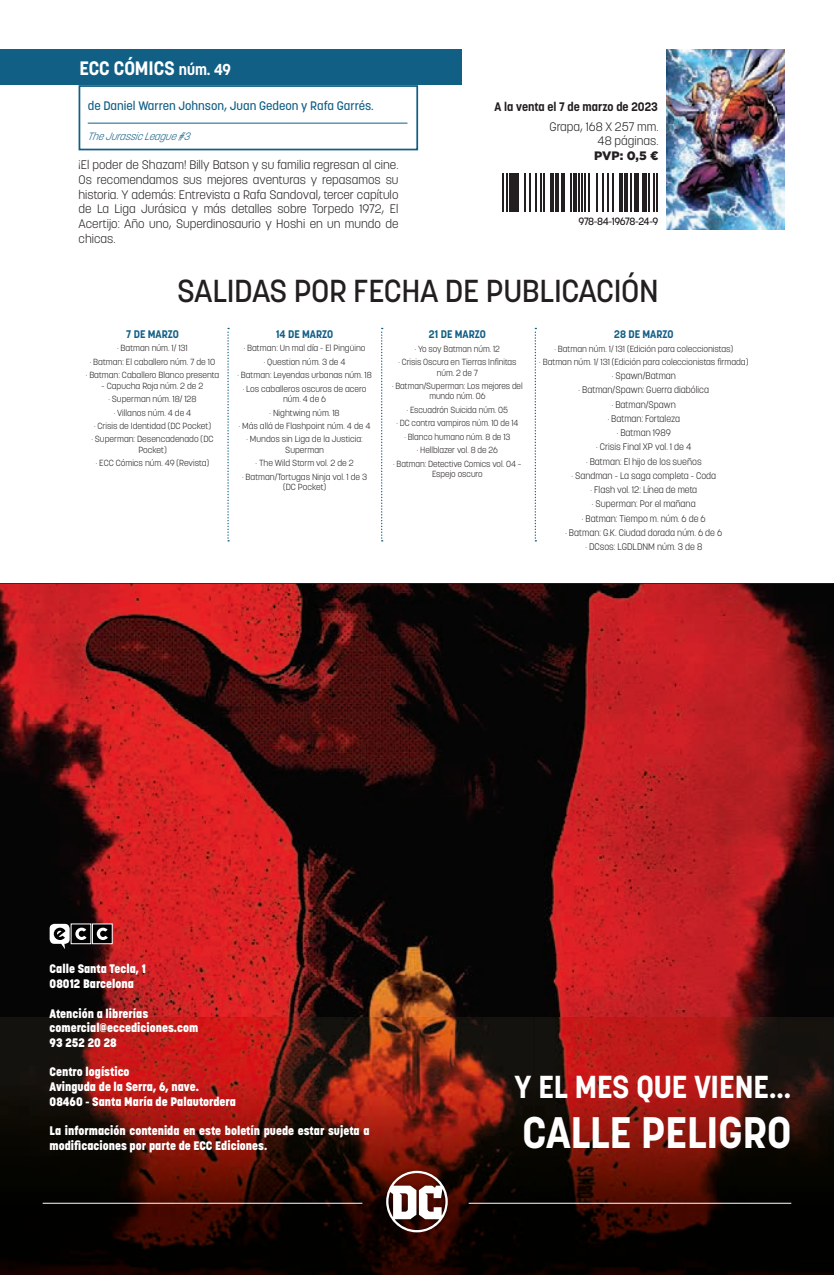
<style>
.page{position:relative;width:834px;height:1275px;background:#fff}
.page>*{position:absolute;margin:0;border:0;box-sizing:border-box;transform-origin:0 0}
.t1{font:700 43.75px "Korolev";color:#fff}
.t2{font:500 31.5px "Korolev";letter-spacing:-.01em;color:#231f20}
.t3{font:700 31.5px "Korolev";color:#fff}
.t4{font:700 19.25px "Korolev";color:#fff}
.t5{font:16.97px "Helvetica";color:#231f20}
.t6{font:300 12.25px/14.7px "Korolev";color:#231f20;text-align:right}
.t7{font:800 12.25px/14.7px "Korolev";color:#fff}
.t8{font:500 12.25px "Korolev";color:#125f86}
.t9{font:700 12.25px "Korolev";color:#231f20}
.t10{font:900 12.25px "Gotham";color:#231f20}
.t11{font:700 11.03px "Korolev";color:#125f86}
.t12{font:italic 300 10.5px "Korolev";color:#125f86;scale:.96 1}
.t13{font:500 10.5px "Korolev";letter-spacing:-.05em;color:#231f20}
.t14{font:300 9.45px/14.2px "Korolev";color:#231f20;text-align:center}
.t15{font:300 8.75px/13.5px "Korolev";color:#231f20;text-align:center}
.s1{font-size:15.75px}
</style>
<div class="page">
<div style="left:0;top:50px;width:461px;height:35px;background:#125f86"></div>
<div style="left:79px;top:85px;width:339px;height:65px;border:2px solid #125f86"></div>
<img style="left:666px;top:50px;width:118px;height:179px">
<svg style="left:507px;top:173px;width:140px;height:39px"></svg>
<hr style="left:502px;top:173px;width:2px;height:39px;background:#231f20">
<hr style="left:506px;top:173px;width:1px;height:39px;background:#231f20">
<div style="left:509px;top:173px;width:5px;height:39px;background:#231f20"></div>
<hr style="left:515px;top:173px;width:4px;height:39px;background:#231f20">
<hr style="left:524px;top:173px;width:1px;height:39px;background:#231f20">
<hr style="left:529px;top:173px;width:1px;height:39px;background:#231f20">
<hr style="left:535px;top:173px;width:2px;height:39px;background:#231f20">
<hr style="left:540px;top:173px;width:2px;height:39px;background:#231f20">
<hr style="left:543px;top:173px;width:2px;height:39px;background:#231f20">
<hr style="left:550px;top:173px;width:3px;height:39px;background:#231f20">
<hr style="left:555px;top:173px;width:3px;height:39px;background:#231f20">
<hr style="left:561px;top:173px;width:4px;height:39px;background:#231f20">
<hr style="left:569px;top:173px;width:2px;height:39px;background:#231f20">
<hr style="left:573px;top:173px;width:3px;height:39px;background:#231f20">
<hr style="left:578px;top:173px;width:1px;height:39px;background:#231f20">
<hr style="left:581px;top:173px;width:2px;height:39px;background:#231f20">
<hr style="left:584px;top:173px;width:2px;height:39px;background:#231f20">
<hr style="left:587px;top:173px;width:2px;height:39px;background:#231f20">
<hr style="left:596px;top:173px;width:1px;height:39px;background:#231f20">
<hr style="left:602px;top:173px;width:2px;height:39px;background:#231f20">
<hr style="left:607px;top:173px;width:2px;height:39px;background:#231f20">
<hr style="left:612px;top:173px;width:1px;height:39px;background:#231f20">
<hr style="left:619px;top:173px;width:3px;height:39px;background:#231f20">
<svg style="left:623px;top:173px;width:4px;height:39px"></svg>
<hr style="left:630px;top:173px;width:2px;height:39px;background:#231f20">
<div style="left:633px;top:173px;width:5px;height:39px;background:#231f20"></div>
<div style="left:641px;top:173px;width:5px;height:39px;background:#231f20"></div>
<hr style="left:648px;top:173px;width:2px;height:39px;background:#231f20">
<hr style="left:653px;top:173px;width:2px;height:39px;background:#231f20">
<hr style="left:656px;top:173px;width:2px;height:39px;background:#231f20">
<hr style="left:88px;top:123px;width:319px;height:1px;background:#125f86">
<svg style="left:227px;top:328px;width:2px;height:213px"></svg>
<svg style="left:381px;top:328px;width:1px;height:213px"></svg>
<svg style="left:534px;top:328px;width:2px;height:213px"></svg>
<img style="left:59px;top:583px;width:774px;height:1px">
<img style="left:0;top:584px;width:833px;height:433px">
<img style="left:0;top:1017px;width:833px;height:258px">
<hr style="left:468px;top:1203px;width:323px;height:1px;background:#fff">
<hr style="left:43px;top:1203px;width:319px;height:1px;background:#fff">
<img style="left:381px;top:1166px;width:71px;height:71px">
<svg style="left:386px;top:1171px;width:61px;height:61px"></svg>
<div style="left:71px;top:924px;width:20px;height:20px;background:#000001"></div>
<div style="left:92px;top:924px;width:20px;height:20px;background:#000001"></div>
<div style="left:92px;top:924px;width:20px;height:20px;border:1px solid #fff"></div>
<svg style="left:97px;top:928px;width:11px;height:12px"></svg>
<svg style="left:50px;top:924px;width:37px;height:25px"></svg>
<h3 class="t4" style="left:79px;top:56px;width:153px">ECC CÓMICS <span class="s1">núm. 49</span></h3>
<h3 class="t8" style="left:88px;top:98px;width:287px">de Daniel Warren Johnson, Juan Gedeon y Rafa Garrés.</h3>
<h3 class="t9" style="left:494px;top:99px;width:165px">A la venta el 7 de marzo de 2023</h3>
<h3 class="t6" style="left:549px;top:119px;width:110px">Grapa, 168 X 257 mm.<br>48 páginas.</h3>
<h3 class="t10" style="left:594px;top:147px;width:66px">PVP: 0,5 €</h3>
<p class="t12" style="left:88px;top:129px;width:110px">The Jurassic League #3</p>
<p class="t6" style="left:79px;top:158px;width:321px;text-align:justify">¡El poder de Shazam! Billy Batson y su familia regresan al cine.<br>Os recomendamos sus mejores aventuras y repasamos su historia. Y además: Entrevista a Rafa Sandoval, tercer capítulo de La Liga Jurásica y más detalles sobre Torpedo 1972, El Acertijo: Año uno, Superdinosaurio y Hoshi en un mundo de chicas.</p>
<h2 class="t2" style="left:177px;top:271px;width:483px">SALIDAS POR FECHA DE PUBLICACIÓN</h2>
<p class="t11" style="left:126px;top:327px;width:54px">7 DE MARZO</p>
<p class="t15" style="left:86px;top:341px;width:135px">· Batman núm. 1/ 131<br>· Batman: El caballero núm. 7 de 10<br>· Batman: Caballero Blanco presenta</p>
<p class="t15" style="left:91px;top:379px;width:124px">- Capucha Roja núm. 2 de 2<br>· Superman núm. 18/ 128<br>· Villanos núm. 4 de 4<br>· Crisis de Identidad (DC Pocket)<br>· Superman: Desencadenado (DC</p>
<p class="t15" style="left:96px;top:443px;width:115px">Pocket)<br>· ECC Cómics núm. 49 (Revista)</p>
<p class="t13" style="left:578px;top:214px;width:82px">978-84-19678-24-9</p>
<h3 class="t5" style="left:489px;top:276px;width:159px">9 788419 678249</h3>
<p class="t11" style="left:276px;top:327px;width:59px">14 DE MARZO</p>
<p class="t15" style="left:237px;top:341px;width:136px">· Batman: Un mal día - El Pingüino<br>· Question núm. 3 de 4<br>· Batman: Leyendas urbanas núm. 18 · Los caballeros oscuros de acero</p>
<p class="t15" style="left:239px;top:392px;width:133px">núm. 4 de 6<br>· Nightwing núm. 18<br>· Más allá de Flashpoint núm. 4 de 4 · Mundos sin Liga de la Justicia:</p>
<p class="t15" style="left:242px;top:443px;width:126px">Superman<br>· The Wild Storm vol. 2 de 2<br>· Batman/Tortugas Ninja vol. 1 de 3</p>
<p class="t15" style="left:283px;top:480px;width:45px">(DC Pocket)</p>
<p class="t11" style="left:429px;top:327px;width:58px">21 DE MARZO</p>
<p class="t15" style="left:398px;top:342px;width:119px">· Yo soy Batman núm. 12<br>· Crisis Oscura en Tierras Infinitas</p>
<p class="t15" style="left:392px;top:366px;width:132px">núm. 2 de 7<br>· Batman/Superman: Los mejores del</p>
<p class="t15" style="left:393px;top:390px;width:130px">mundo núm. 06<br>· Escuadrón Suicida núm. 05<br>· DC contra vampiros núm. 10 de 14<br>· Blanco humano núm. 8 de 13<br>· Hellblazer vol. 8 de 26<br>· Batman: Detective Comics vol. 04 –</p>
<p class="t15" style="left:432px;top:467px;width:52px">Espejo oscuro</p>
<p class="t11" style="left:614px;top:327px;width:61px">28 DE MARZO</p>
<p class="t15" style="left:539px;top:342px;width:210px">· Batman núm. 1/ 131 (Edición para coleccionistas)<br>· Batman núm. 1/ 131 (Edición para coleccionistas firmada)</p>
<p class="t14" style="left:565px;top:369px;width:158px">· Spawn/Batman<br>· Batman/Spawn: Guerra diabólica<br>· Batman/Spawn<br>· Batman: Fortaleza<br>· Batman 1989<br>· Crisis Final XP vol. 1 de 4<br>· Batman: El hijo de los sueños<br>· Sandman - La saga completa - Coda<br>· Flash vol. 12: Línea de meta<br>· Superman: Por el mañana<br>· Batman: Tiempo m. núm. 6 de 6<br>· Batman: G.K. Ciudad dorada núm. 6 de 6 · DCsos: LGDLDNM núm. 3 de 8</p>
<h3 class="t7" style="left:50px;top:962px;width:98px">Calle Santa Tecla, 1<br>08012 Barcelona</h3>
<h3 class="t7" style="left:50px;top:1006px;width:150px">Atención a librerías comercial@eccediciones.com<br>93 252 20 28</h3>
<h3 class="t7" style="left:50px;top:1065px;width:188px">Centro logístico<br>Avinguda de la Serra, 6, nave.<br>08460 - Santa María de Palautordera</h3>
<h3 class="t7" style="left:50px;top:1123px;width:321px">La información contenida en este boletín puede estar sujeta a modificaciones por parte de ECC Ediciones.</h3>
<h2 class="t3" style="left:514px;top:1067px;width:278px">Y EL MES QUE VIENE...</h2>
<h1 class="t1" style="left:522px;top:1105px;width:270px">CALLE PELIGRO</h1>
</div>
